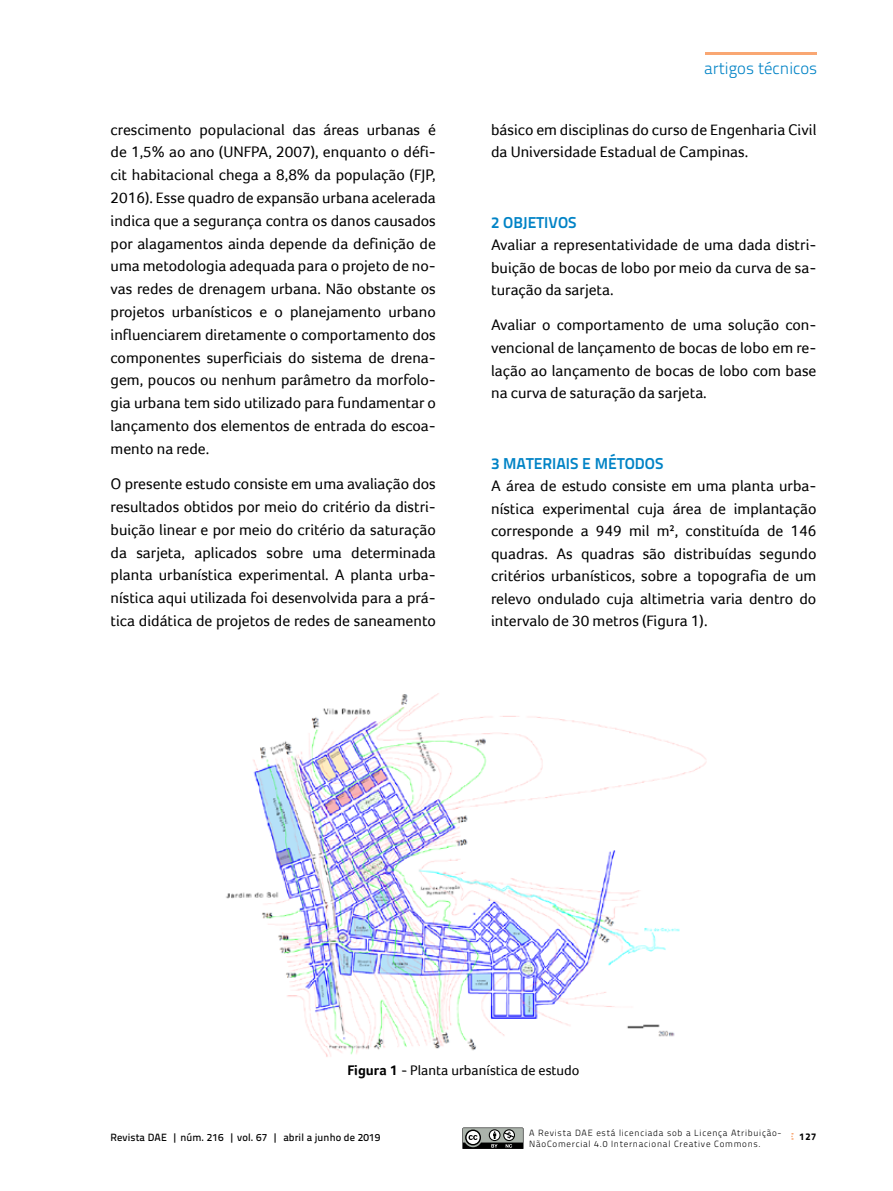
<style>
.page{position:relative;width:893px;height:1191px;background:#fff}
.page>*{position:absolute;margin:0;border:0;box-sizing:border-box;transform-origin:0 0}
.t1{font:300 16.65px "Titillium Text 22 L";color:#0083c6}
.t2{font:15.75px/22.8px "Foco";color:#000;text-align:justify}
.t3{font:700 15.75px "Titillium Text 22 L";color:#0083c6}
.t4{font:14.25px "Foco";color:#000}
.t5{font:500 10.5px "Titillium Text 22 L";letter-spacing:.01em;color:#000}
.t6{font:800 9.75px "Titillium Text 22 L";color:#000}
.t7{font:300 9px/10.5px "Titillium Text 22 L";letter-spacing:.08em;color:#000}
.s1{font-weight:700}
</style>
<div class="page">
<img style="left:226px;top:693px;width:481px;height:364px">
<svg style="left:791px;top:1133px;width:2px;height:6px"></svg>
<hr style="left:705px;top:52px;width:111px;height:3px;background:#f9a773">
<svg style="left:462px;top:1127px;width:61px;height:22px"></svg>
<p class="t2" style="left:111px;top:118px;width:327px">crescimento populacional das áreas urbanas é de 1,5% ao ano (UNFPA, 2007), enquanto o défi&shy;cit habitacional chega a 8,8% da população (FJP, 2016). Esse quadro de expansão urbana acelerada indica que a segurança contra os danos causados por alagamentos ainda depende da definição de uma metodologia adequada para o projeto de no&shy;vas redes de drenagem urbana. Não obstante os projetos urbanísticos e o planejamento urbano influenciarem diretamente o comportamento dos componentes superficiais do sistema de drena&shy;gem, poucos ou nenhum parâmetro da morfolo&shy;gia urbana tem sido utilizado para fundamentar o lançamento dos elementos de entrada do escoa&shy;mento na rede.</p>
<p class="t2" style="left:111px;top:472px;width:327px">O presente estudo consiste em uma avaliação dos resultados obtidos por meio do critério da distri&shy;buição linear e por meio do critério da saturação da sarjeta, aplicados sobre uma determinada planta urbanística experimental. A planta urba&shy;nística aqui utilizada foi desenvolvida para a prá&shy;tica didática de projetos de redes de saneamento</p>
<p class="t1" style="left:704px;top:56px;width:115px">artigos técnicos</p>
<p class="t2" style="left:491px;top:118px;width:327px">básico em disciplinas do curso de Engenharia Civil da Universidade Estadual de Campinas.</p>
<p class="t3" style="left:491px;top:210px;width:87px">2 OBJETIVOS</p>
<p class="t2" style="left:491px;top:233px;width:327px">Avaliar a representatividade de uma dada distri&shy;buição de bocas de lobo por meio da curva de sa&shy;turação da sarjeta.</p>
<p class="t2" style="left:491px;top:314px;width:327px">Avaliar o comportamento de uma solução con&shy;vencional de lançamento de bocas de lobo em re&shy;lação ao lançamento de bocas de lobo com base na curva de saturação da sarjeta.</p>
<p class="t3" style="left:491px;top:451px;width:174px">3 MATERIAIS E MÉTODOS</p>
<p class="t2" style="left:491px;top:474px;width:327px">A área de estudo consiste em uma planta urba&shy;nística experimental cuja área de implantação corresponde a 949 mil m², constituída de 146 quadras. As quadras são distribuídas segundo critérios urbanísticos, sobre a topografia de um relevo ondulado cuja altimetria varia dentro do intervalo de 30 metros (Figura 1).</p>
<p class="t4" style="left:347px;top:1062px;width:234px"><span class="s1">Figura 1</span> - Planta urbanística de estudo</p>
<p class="t5" style="left:111px;top:1129px;width:271px">Revista DAE | núm. 216 | vol. 67 | abril a junho de 2019</p>
<p class="t7" style="left:529px;top:1127px;width:254px">A Revista DAE está licenciada sob a Licença Atribuição-<br>NãoComercial 4.0 Internacional Creative Commons.</p>
<p class="t6" style="left:799px;top:1129px;width:19px">127</p>
</div>
